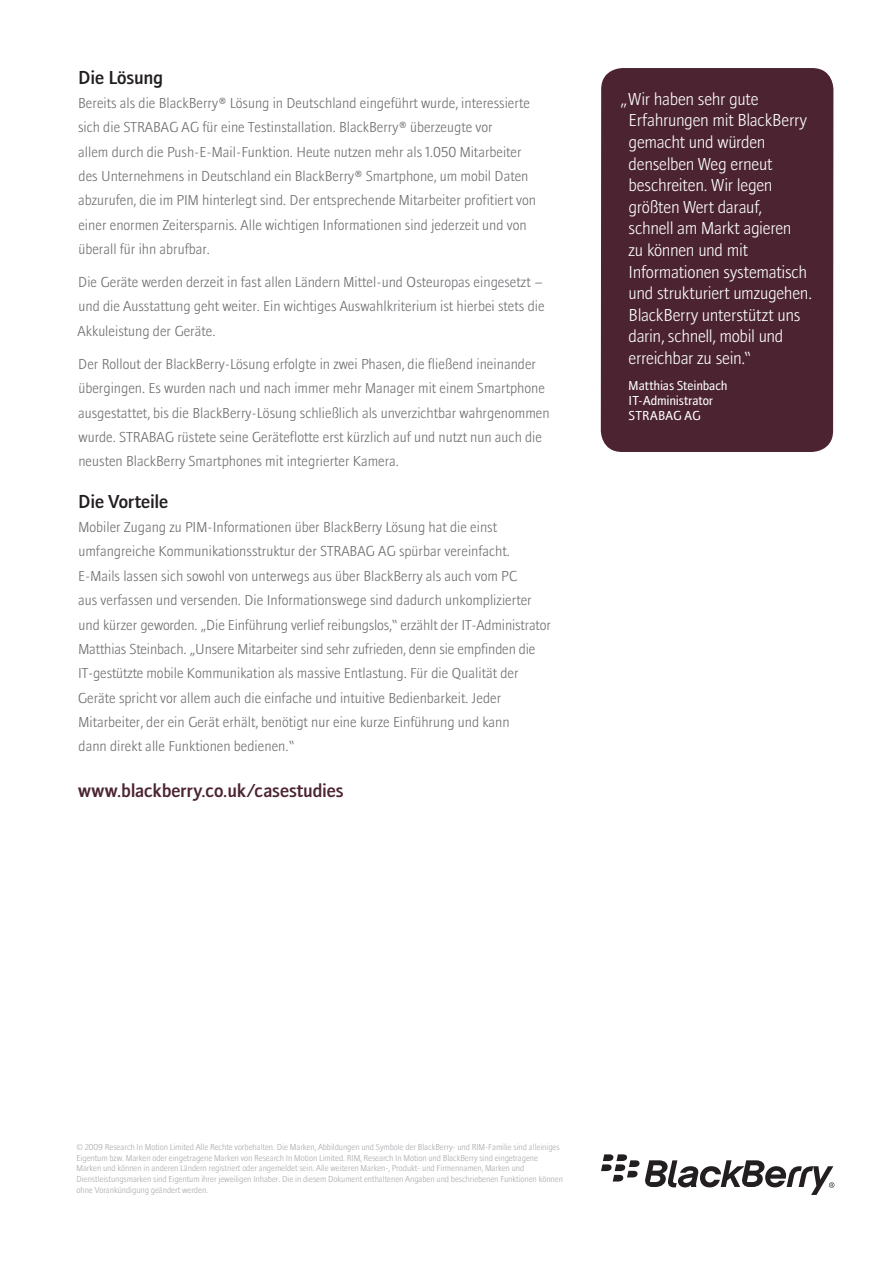
<style>
.page{position:relative;width:893px;height:1263px;background:#fff}
.page>*{position:absolute;margin:0;border:0;box-sizing:border-box;transform-origin:0 0}
.t1{font:600 19.5px "PS Anvers";letter-spacing:-.005em;color:#4b2331}
.t2{font:600 19.5px "PS Anvers";letter-spacing:-.015em;color:#231f20}
.t3{font:300 18px/21.6px "PS Anvers";letter-spacing:-.015em;color:#fff}
.t4{font:300 15px/24.3px "PS Anvers";color:#6c6d70}
.t5{font:13.5px/15px "PS Anvers";letter-spacing:-.005em;color:#fff}
.t6{font:300 9px/10.8px "PS Anvers";letter-spacing:-.01em;color:#a8a9ad}
</style>
<div class="page">
<div style="left:601px;top:68px;width:232px;height:384px;background:#4b2331;border-radius:21px"></div>
<svg style="left:601px;top:1154px;width:233px;height:41px"></svg>
<h1 class="t2" style="left:78px;top:66px;width:86px">Die Lösung</h1>
<p class="t4" style="left:78px;top:91px;width:460px">Bereits als die BlackBerry® Lösung in Deutschland eingeführt wurde, interessierte sich die STRABAG AG für eine Testinstallation. BlackBerry® überzeugte vor<br>allem durch die Push-E-Mail-Funktion. Heute nutzen mehr als 1.050 Mitarbeiter des Unternehmens in Deutschland ein BlackBerry® Smartphone, um mobil Daten abzurufen, die im PIM hinterlegt sind. Der entsprechende Mitarbeiter profitiert von einer enormen Zeitersparnis. Alle wichtigen Informationen sind jederzeit und von überall für ihn abrufbar.</p>
<p class="t4" style="left:78px;top:270px;width:468px;text-align:justify">Die Geräte werden derzeit in fast allen Ländern Mittel-und Osteuropas eingesetzt – und die Ausstattung geht weiter. Ein wichtiges Auswahlkriterium ist hierbei stets die Akkuleistung der Geräte.</p>
<p class="t4" style="left:78px;top:351px;width:473px">Der Rollout der BlackBerry-Lösung erfolgte in zwei Phasen, die fließend ineinander übergingen. Es wurden nach und nach immer mehr Manager mit einem Smartphone ausgestattet, bis die BlackBerry-Lösung schließlich als unverzichtbar wahrgenommen wurde. STRABAG rüstete seine Geräteflotte erst kürzlich auf und nutzt nun auch die neusten BlackBerry Smartphones mit integrierter Kamera.</p>
<h1 class="t2" style="left:78px;top:490px;width:92px">Die Vorteile</h1>
<p class="t4" style="left:78px;top:515px;width:475px">Mobiler Zugang zu PIM-Informationen über BlackBerry Lösung hat die einst umfangreiche Kommunikationsstruktur der STRABAG AG spürbar vereinfacht.<br>E-Mails lassen sich sowohl von unterwegs aus über BlackBerry als auch vom PC<br>aus verfassen und versenden. Die Informationswege sind dadurch unkomplizierter und kürzer geworden. „Die Einführung verlief reibungslos,“ erzählt der IT-Administrator Matthias Steinbach. „Unsere Mitarbeiter sind sehr zufrieden, denn sie empfinden die IT-gestützte mobile Kommunikation als massive Entlastung. Für die Qualität der Geräte spricht vor allem auch die einfache und intuitive Bedienbarkeit. Jeder Mitarbeiter, der ein Gerät erhält, benötigt nur eine kurze Einführung und kann<br>dann direkt alle Funktionen bedienen.“</p>
<h1 class="t1" style="left:78px;top:780px;width:267px">www.blackberry.co.uk/casestudies</h1>
<p class="t3" style="left:629px;top:88px;width:185px;text-indent:-8px">„Wir haben sehr gute<br>Erfahrungen mit BlackBerry gemacht und würden denselben Weg erneut beschreiten. Wir legen größten Wert darauf,<br>schnell am Markt agieren<br>zu können und mit<br>Informationen systematisch und strukturiert umzugehen.<br>BlackBerry unterstützt uns darin, schnell, mobil und erreichbar zu sein.“</p>
<p class="t5" style="left:629px;top:377px;width:101px">Matthias Steinbach<br>IT-Administrator<br>STRABAG AG</p>
<p class="t6" style="left:77px;top:1141px;width:488px">© 2009 Research In Motion Limited Alle Rechte vorbehalten. Die Marken, Abbildungen und Symbole der BlackBerry- und RIM-Familie sind alleiniges Eigentum bzw. Marken oder eingetragene Marken von Research In Motion Limited. RIM, Research In Motion und BlackBerry sind eingetragene Marken und können in anderen Ländern registriert oder angemeldet sein. Alle weiteren Marken-, Produkt- und Firmennamen, Marken und Dienstleistungsmarken sind Eigentum ihrer jeweiligen Inhaber. Die in diesem Dokument enthaltenen Angaben und beschriebenen Funktionen können ohne Vorankündigung geändert werden.</p>
</div>
